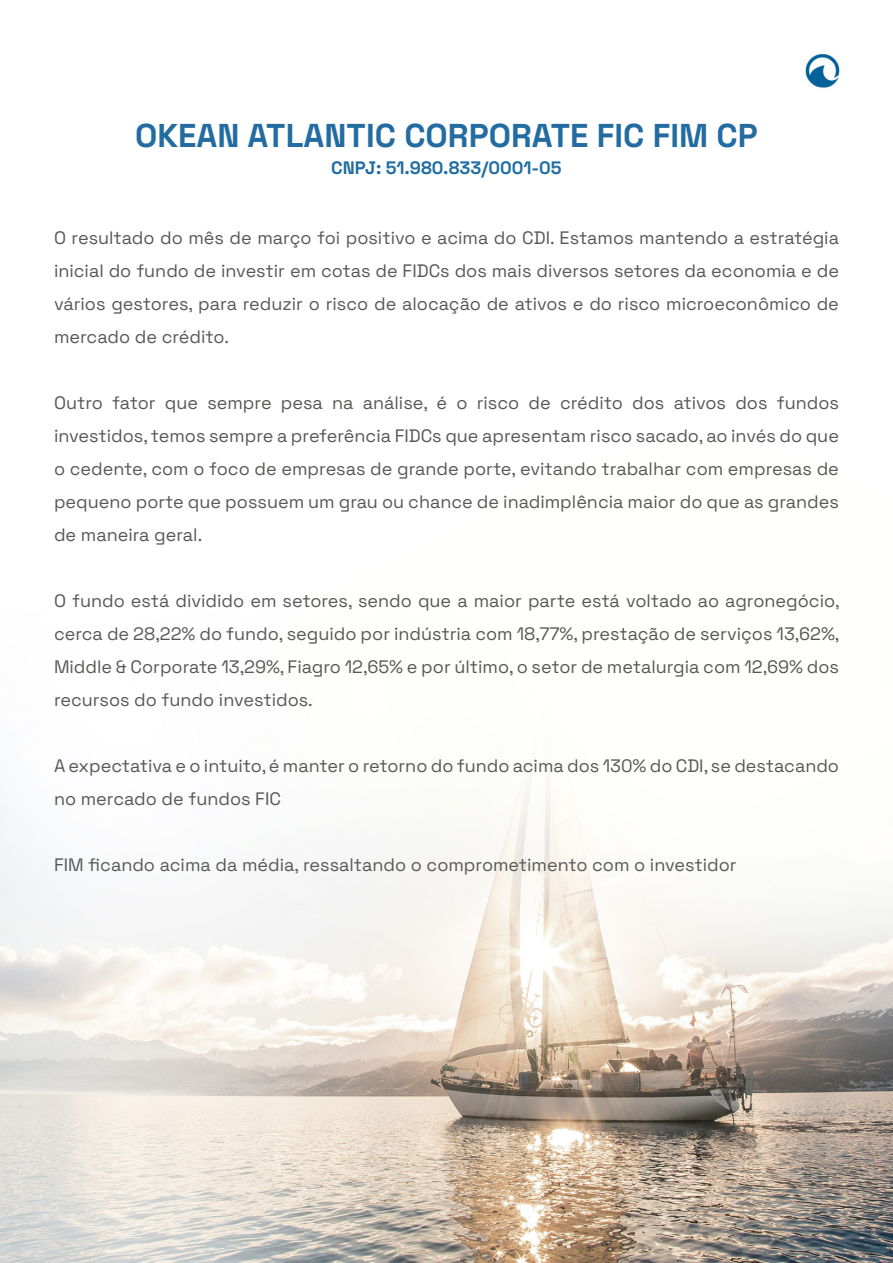
<style>
.page{position:relative;width:893px;height:1263px;background:#fff}
.page>*{position:absolute;margin:0;border:0;box-sizing:border-box;transform-origin:0 0}
.t1{font:700 33px "Space Grotesk";color:#236ca1}
.t2{font:18px/33px "Space Grotesk";color:#575756;text-align:justify}
.t3{font:700 18px "Space Grotesk";color:#216da2}
</style>
<div class="page">
<img style="left:0;top:54px;width:893px;height:1209px">
<p class="t1" style="left:135px;top:112px;width:624px">OKEAN ATLANTIC CORPORATE FIC FIM CP</p>
<p class="t3" style="left:331px;top:155px;width:232px">CNPJ: 51.980.833/0001-05</p>
<p class="t2" style="left:54px;top:220px;width:786px">O resultado do mês de março foi positivo e acima do CDI. Estamos mantendo a estratégia inicial do fundo de investir em cotas de FIDCs dos mais diversos setores da economia e de vários gestores, para reduzir o risco de alocação de ativos e do risco microeconômico de mercado de crédito.</p>
<p class="t2" style="left:54px;top:385px;width:786px">Outro fator que sempre pesa na análise, é o risco de crédito dos ativos dos fundos investidos, temos sempre a preferência FIDCs que apresentam risco sacado, ao invés do que o cedente, com o foco de empresas de grande porte, evitando trabalhar com empresas de pequeno porte que possuem um grau ou chance de inadimplência maior do que as grandes de maneira geral.</p>
<p class="t2" style="left:54px;top:583px;width:787px">O fundo está dividido em setores, sendo que a maior parte está voltado ao agronegócio, cerca de 28,22% do fundo, seguido por indústria com 18,77%, prestação de serviços 13,62%, Middle &amp; Corporate 13,29%, Fiagro 12,65% e por último, o setor de metalurgia com 12,69% dos recursos do fundo investidos.</p>
<p class="t2" style="left:54px;top:748px;width:787px">A expectativa e o intuito, é manter o retorno do fundo acima dos 130% do CDI, se destacando no mercado de fundos FIC</p>
<p class="t2" style="left:54px;top:847px;width:684px">FIM ficando acima da média, ressaltando o comprometimento com o investidor</p>
</div>
